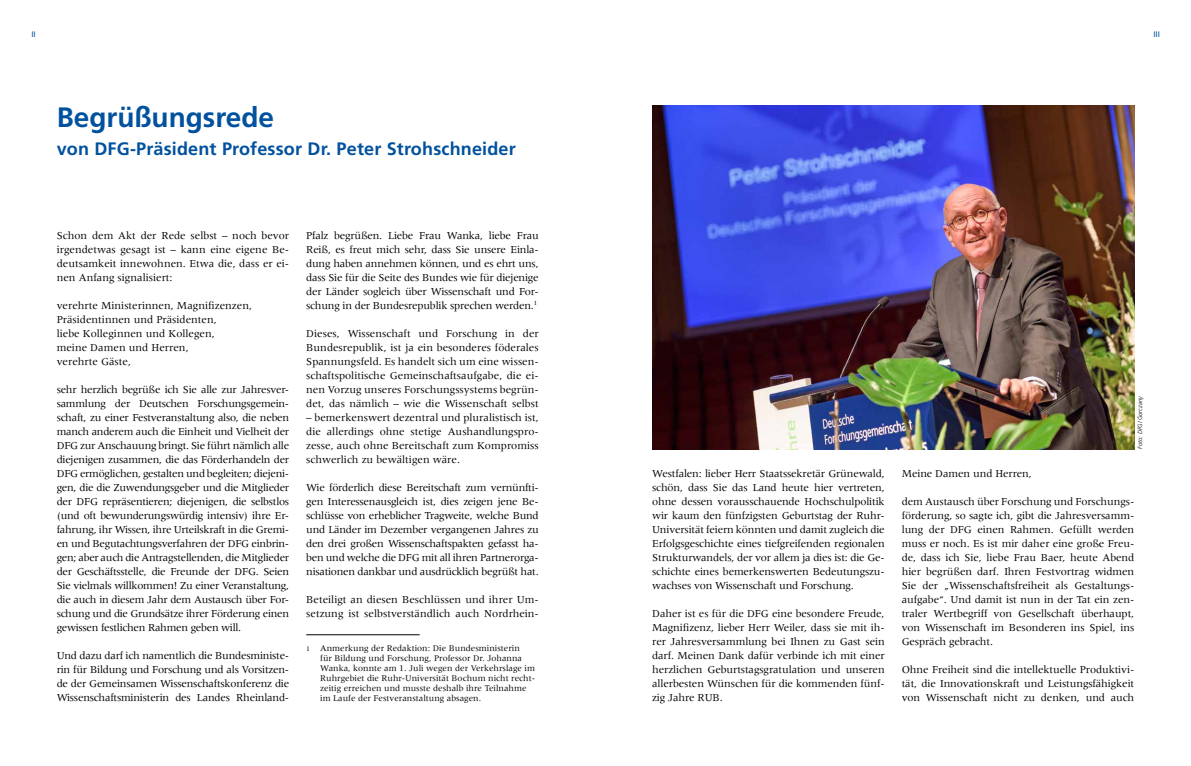
<style>
.page{position:relative;width:1191px;height:766px;background:#fff}
.page>*{position:absolute;margin:0;border:0;box-sizing:border-box;transform-origin:0 0}
.t1{font:700 28px "Frutiger LT Std";color:#00519e}
.t2{font:700 18px "Frutiger LT Std";letter-spacing:.01em;color:#00519e}
.t3{font:11px/14px "Meridien LT Std";letter-spacing:-.01em;color:#000;text-align:justify}
.t4{font:9px/10px "Meridien LT Std";color:#000}
.t5{font:8px "Frutiger LT Std";color:#00519e}
.t6{font:italic 300 6px "Frutiger LT Std";color:#000}
.s1{font-size:7px}
</style>
<div class="page">
<hr style="left:306px;top:634px;width:114px;height:1px;background:#000">
<img style="left:652px;top:105px;width:482px;height:344px">
<p class="t5" style="left:31px;top:29px;width:6px">II</p>
<p class="t5" style="left:1153px;top:29px;width:8px">III</p>
<h1 class="t1" style="left:57px;top:101px;width:219px">Begrüßungsrede</h1>
<h2 class="t2" style="left:57px;top:138px;width:460px">von DFG-Präsident Professor Dr. Peter Strohschneider</h2>
<p class="t3" style="left:57px;top:228px;width:234px">Schon dem Akt der Rede selbst – noch bevor irgendetwas gesagt ist – kann eine eigene Be&shy;deutsamkeit innewohnen. Etwa die, dass er ei&shy;nen Anfang signalisiert:</p>
<p class="t3" style="left:57px;top:298px;width:197px;text-align:left">verehrte Ministerinnen, Magnifizenzen,<br>Präsidentinnen und Präsidenten,<br>liebe Kolleginnen und Kollegen,<br>meine Damen und Herren,<br>verehrte Gäste,</p>
<p class="t3" style="left:57px;top:382px;width:234px">sehr herzlich begrüße ich Sie alle zur Jahresver&shy;sammlung der Deutschen Forschungsgemein&shy;schaft, zu einer Festveranstaltung also, die neben manch anderem auch die Einheit und Vielheit der DFG zur Anschauung bringt. Sie führt nämlich alle diejenigen zusammen, die das Förderhandeln der DFG ermöglichen, gestalten und begleiten; diejeni&shy;gen, die die Zuwendungsgeber und die Mitglieder der DFG repräsentieren; diejenigen, die selbstlos (und oft bewunderungswürdig intensiv) ihre Er&shy;fahrung, ihr Wissen, ihre Urteilskraft in die Gremi&shy;en und Begutachtungsverfahren der DFG einbrin&shy;gen; aber auch die Antragstellenden, die Mitglieder der Geschäftsstelle, die Freunde der DFG. Seien Sie vielmals willkommen! Zu einer Veranstaltung, die auch in diesem Jahr dem Austausch über For&shy;schung und die Grundsätze ihrer Förderung einen gewissen festlichen Rahmen geben will.</p>
<p class="t3" style="left:57px;top:648px;width:234px">Und dazu darf ich namentlich die Bundesministe&shy;rin für Bildung und Forschung und als Vorsitzen&shy;de der Gemeinsamen Wissenschaftskonferenz die Wissenschaftsministerin des Landes Rheinland-</p>
<p class="t3" style="left:306px;top:228px;width:234px">Pfalz begrüßen. Liebe Frau Wanka, liebe Frau Reiß, es freut mich sehr, dass Sie unsere Einla&shy;dung haben annehmen können, und es ehrt uns, dass Sie für die Seite des Bundes wie für diejenige der Länder sogleich über Wissenschaft und For&shy;schung in der Bundesrepublik sprechen werden.<sup>1</sup></p>
<p class="t3" style="left:306px;top:326px;width:234px">Dieses, Wissenschaft und Forschung in der Bundesrepublik, ist ja ein besonderes föderales Spannungsfeld. Es handelt sich um eine wissen&shy;schaftspolitische Gemeinschaftsaufgabe, die ei&shy;nen Vorzug unseres Forschungssystems begrün&shy;det, das nämlich – wie die Wissenschaft selbst</p>
<p class="t3" style="left:306px;top:410px;width:234px">– bemerkenswert dezentral und pluralistisch ist, die allerdings ohne stetige Aushandlungspro&shy;zesse, auch ohne Bereitschaft zum Kompromiss schwerlich zu bewältigen wäre.</p>
<p class="t3" style="left:306px;top:480px;width:234px">Wie förderlich diese Bereitschaft zum vernünfti&shy;gen Interessenausgleich ist, dies zeigen jene Be&shy;schlüsse von erheblicher Tragweite, welche Bund und Länder im Dezember vergangenen Jahres zu den drei großen Wissenschaftspakten gefasst ha&shy;ben und welche die DFG mit all ihren Partnerorga&shy;nisationen dankbar und ausdrücklich begrüßt hat.</p>
<p class="t3" style="left:306px;top:592px;width:234px">Beteiligt an diesen Beschlüssen und ihrer Um&shy;setzung ist selbstverständlich auch Nordrhein-</p>
<p class="t4" style="left:320px;top:643px;width:216px;text-indent:-14px"><span class="s1">1</span> Anmerkung der Redaktion: Die Bundesministerin<br>für Bildung und Forschung, Professor Dr. Johanna Wanka, konnte am 1. Juli wegen der Verkehrslage im Ruhrgebiet die Ruhr-Universität Bochum nicht recht&shy;zeitig erreichen und musste deshalb ihre Teilnahme im Laufe der Festveranstaltung absagen.</p>
<p class="t3" style="left:652px;top:466px;width:234px">Westfalen: lieber Herr Staatssekretär Grünewald, schön, dass Sie das Land heute hier vertreten, ohne dessen vorausschauende Hochschulpolitik wir kaum den fünfzigsten Geburtstag der Ruhr-Universität feiern könnten und damit zugleich die Erfolgsgeschichte eines tiefgreifenden regionalen Strukturwandels, der vor allem ja dies ist: die Ge&shy;schichte eines bemerkenswerten Bedeutungszu&shy;wachses von Wissenschaft und Forschung.</p>
<p class="t3" style="left:652px;top:606px;width:234px">Daher ist es für die DFG eine besondere Freude, Magnifizenz, lieber Herr Weiler, dass sie mit ih&shy;rer Jahresversammlung bei Ihnen zu Gast sein darf. Meinen Dank dafür verbinde ich mit einer herzlichen Geburtstagsgratulation und unseren allerbesten Wünschen für die kommenden fünf&shy;zig Jahre RUB.</p>
<p class="t6" style="left:1136px;top:449px;width:55px;rotate:-90deg">Foto: DFG/Gorczany</p>
<p class="t3" style="left:901px;top:466px;width:132px">Meine Damen und Herren,</p>
<p class="t3" style="left:901px;top:494px;width:234px">dem Austausch über Forschung und Forschungs&shy;förderung, so sagte ich, gibt die Jahresversamm&shy;lung der DFG einen Rahmen. Gefüllt werden muss er noch. Es ist mir daher eine große Freu&shy;de, dass ich Sie, liebe Frau Baer, heute Abend hier begrüßen darf. Ihren Festvortrag widmen Sie der „Wissenschaftsfreiheit als Gestaltungs&shy;aufgabe“. Und damit ist nun in der Tat ein zen&shy;traler Wertbegriff von Gesellschaft überhaupt, von Wissenschaft im Besonderen ins Spiel, ins Gespräch gebracht.</p>
<p class="t3" style="left:901px;top:662px;width:234px">Ohne Freiheit sind die intellektuelle Produktivi&shy;tät, die Innovationskraft und Leistungsfähigkeit von Wissenschaft nicht zu denken, und auch</p>
</div>
